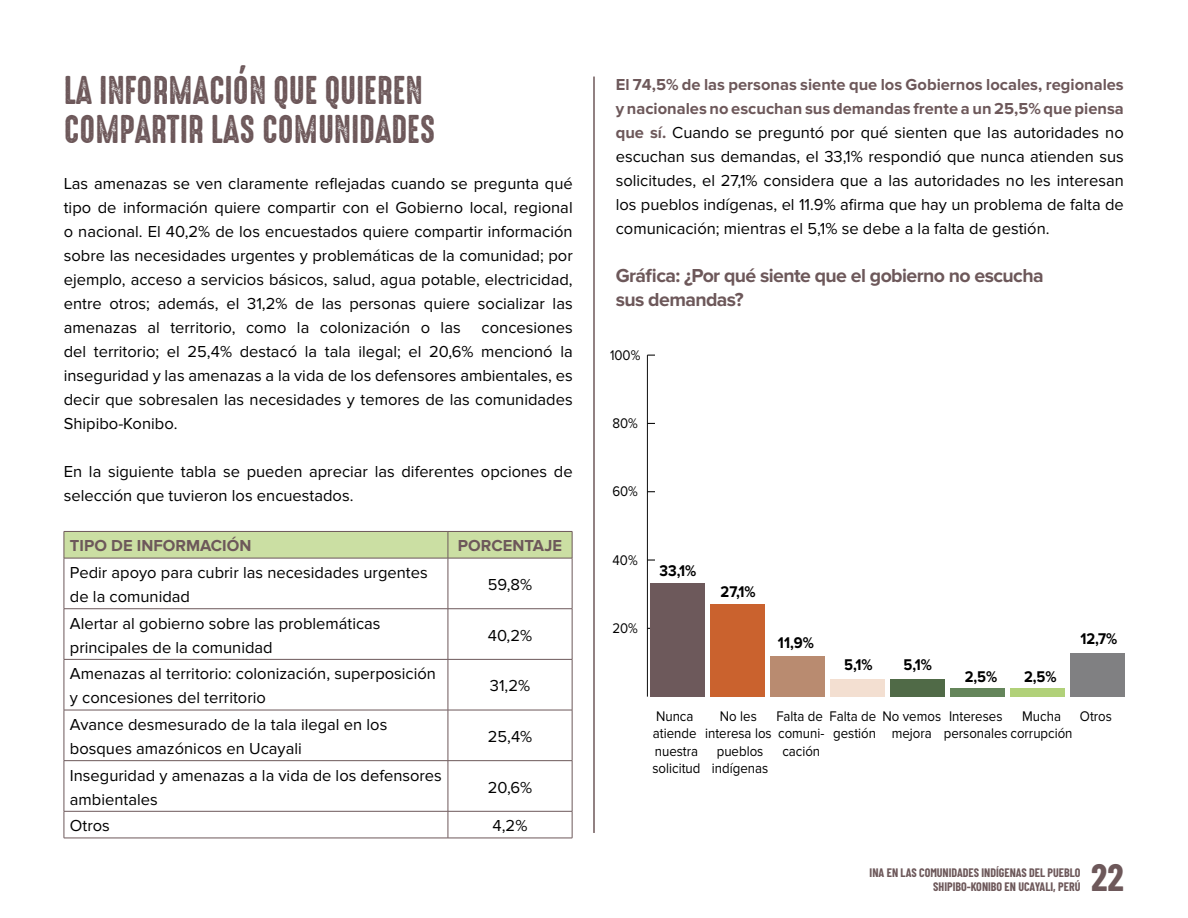
<style>
.page{position:relative;width:1188px;height:918px;background:#fff}
.page>*{position:absolute;margin:0;border:0;box-sizing:border-box;transform-origin:0 0}
.t1{font:700 37.2px "Barlow Condensed";color:#6d585a}
.t2{font:36px/39px "High Voltage Rough";color:#6d585a}
.t3{font:700 19.5px/24px "Proxima Nova";letter-spacing:-.03em;color:#6d585a}
.t4{font:16.5px/24px "Proxima Nova";color:#000}
.t5{font:700 16.5px "Proxima Nova";color:#6d585a}
.t6{font:700 16.05px "Proxima Nova";color:#000;scale:.91 1}
.t7{font:14.55px/17.4px "Proxima Nova";color:#000;scale:.91 1}
.t8{font:700 12px/13.5px "Barlow Condensed";color:#6d585a;text-align:right}
.s1{font-weight:700;color:#6d585a}
</style>
<div class="page">
<hr style="left:593px;top:77px;width:2px;height:756px;background:#6d585a">
<hr style="left:647px;top:355px;width:1px;height:342px;background:#000">
<div style="left:1071px;top:653px;width:54px;height:44px;background:#808082"></div>
<div style="left:1011px;top:688px;width:54px;height:9px;background:#b1d179"></div>
<div style="left:951px;top:688px;width:54px;height:9px;background:#64855a"></div>
<div style="left:891px;top:679px;width:54px;height:18px;background:#506a47"></div>
<div style="left:830px;top:679px;width:55px;height:18px;background:#f3dfd1"></div>
<div style="left:770px;top:656px;width:54px;height:41px;background:#b98b70"></div>
<div style="left:710px;top:604px;width:54px;height:93px;background:#ca622e"></div>
<div style="left:650px;top:584px;width:54px;height:113px;background:#6d595b"></div>
<svg style="left:64px;top:531px;width:509px;height:27px;background:#c5d79f"></svg>
<hr style="left:64px;top:558px;width:384px;height:1px;background:#6d585a">
<hr style="left:64px;top:558px;width:1px;height:51px;background:#6d585a">
<hr style="left:448px;top:558px;width:124px;height:1px;background:#6d585a">
<hr style="left:448px;top:558px;width:1px;height:51px;background:#6d585a">
<hr style="left:572px;top:558px;width:1px;height:51px;background:#6d585a">
<hr style="left:64px;top:608px;width:384px;height:1px;background:#6d585a">
<hr style="left:64px;top:609px;width:1px;height:50px;background:#6d585a">
<hr style="left:448px;top:608px;width:124px;height:1px;background:#6d585a">
<hr style="left:448px;top:609px;width:1px;height:50px;background:#6d585a">
<hr style="left:572px;top:609px;width:1px;height:50px;background:#6d585a">
<hr style="left:64px;top:659px;width:384px;height:1px;background:#6d585a">
<hr style="left:64px;top:660px;width:1px;height:50px;background:#6d585a">
<hr style="left:448px;top:659px;width:124px;height:1px;background:#6d585a">
<hr style="left:448px;top:660px;width:1px;height:50px;background:#6d585a">
<hr style="left:572px;top:660px;width:1px;height:50px;background:#6d585a">
<hr style="left:64px;top:710px;width:384px;height:1px;background:#6d585a">
<hr style="left:64px;top:710px;width:1px;height:51px;background:#6d585a">
<hr style="left:448px;top:710px;width:124px;height:1px;background:#6d585a">
<hr style="left:448px;top:710px;width:1px;height:51px;background:#6d585a">
<hr style="left:572px;top:710px;width:1px;height:51px;background:#6d585a">
<hr style="left:64px;top:760px;width:384px;height:1px;background:#6d585a">
<hr style="left:64px;top:761px;width:1px;height:50px;background:#6d585a">
<hr style="left:448px;top:760px;width:124px;height:1px;background:#6d585a">
<hr style="left:448px;top:761px;width:1px;height:50px;background:#6d585a">
<hr style="left:572px;top:761px;width:1px;height:50px;background:#6d585a">
<hr style="left:64px;top:811px;width:384px;height:1px;background:#6d585a">
<svg style="left:64px;top:811px;width:1px;height:27px"></svg>
<hr style="left:448px;top:811px;width:124px;height:1px;background:#6d585a">
<svg style="left:448px;top:811px;width:1px;height:27px"></svg>
<svg style="left:572px;top:811px;width:1px;height:27px"></svg>
<hr style="left:64px;top:838px;width:384px;height:1px;background:#6d585a">
<hr style="left:448px;top:838px;width:124px;height:1px;background:#6d585a">
<h2 class="t2" style="left:64px;top:69px;width:373px">LA INFORMACIÓN QUE QUIEREN<br>COMPARTIR LAS COMUNIDADES</h2>
<p class="t4" style="left:64px;top:172px;width:511px;text-align:justify">Las amenazas se ven claramente reflejadas cuando se pregunta qué tipo de información quiere compartir con el Gobierno local, regional o nacional. El 40,2% de los encuestados quiere compartir información sobre las necesidades urgentes y problemáticas de la comunidad; por ejemplo, acceso a servicios básicos, salud, agua potable, electricidad, entre otros; además, el 31,2% de las personas quiere socializar las amenazas al territorio, como la colonización o las</p>
<p class="t4" style="left:64px;top:316px;width:510px;text-align:justify;text-indent:418px">concesiones del territorio; el 25,4% destacó la tala ilegal; el 20,6% mencionó la inseguridad y las amenazas a la vida de los defensores ambientales, es decir que sobresalen las necesidades y temores de las comunidades Shipibo-Konibo.</p>
<p class="t4" style="left:64px;top:460px;width:510px">En la siguiente tabla se pueden apreciar las diferentes opciones de selección que tuvieron los encuestados.</p>
<p class="t5" style="left:70px;top:536px;width:183px">TIPO DE INFORMACIÓN</p>
<p class="t5" style="left:458px;top:536px;width:106px">PORCENTAJE</p>
<p class="t4" style="left:70px;top:561px;width:359px">Pedir apoyo para cubrir las necesidades urgentes de la comunidad</p>
<p class="t4" style="left:488px;top:573px;width:46px">59,8%</p>
<p class="t4" style="left:70px;top:611px;width:312px">Alertar al gobierno sobre las problemáticas principales de la comunidad</p>
<p class="t4" style="left:488px;top:623px;width:46px">40,2%</p>
<p class="t4" style="left:70px;top:662px;width:368px">Amenazas al territorio: colonización, superposición y concesiones del territorio</p>
<p class="t4" style="left:490px;top:674px;width:42px">31,2%</p>
<p class="t4" style="left:70px;top:713px;width:319px">Avance desmesurado de la tala ilegal en los bosques amazónicos en Ucayali</p>
<p class="t4" style="left:488px;top:725px;width:46px">25,4%</p>
<p class="t4" style="left:70px;top:763px;width:374px">Inseguridad y amenazas a la vida de los defensores ambientales</p>
<p class="t4" style="left:488px;top:775px;width:46px">20,6%</p>
<p class="t4" style="left:70px;top:814px;width:42px">Otros</p>
<p class="t4" style="left:493px;top:814px;width:36px">4,2%</p>
<p class="t4" style="left:616px;top:72px;width:510px;text-align:justify"><span class="s1">El 74,5% de las personas siente que los Gobiernos locales, regionales y nacionales no escuchan sus demandas frente a un 25,5% que piensa que sí.</span> Cuando se preguntó por qué sienten que las autoridades no escuchan sus demandas, el 33,1% respondió que nunca atienden sus solicitudes, el 27,1% considera que a las autoridades no les interesan los pueblos indígenas, el 11.9% afirma que hay un problema de falta de comunicación; mientras el 5,1% se debe a la falta de gestión.</p>
<p class="t3" style="left:616px;top:264px;width:430px">Gráfica: ¿Por qué siente que el gobierno no escucha sus demandas?</p>
<p class="t7" style="left:610px;top:346px;width:35px">100%</p>
<p class="t7" style="left:612px;top:415px;width:29px">80%</p>
<p class="t7" style="left:612px;top:483px;width:30px">60%</p>
<p class="t7" style="left:613px;top:551px;width:29px">40%</p>
<p class="t7" style="left:612px;top:620px;width:30px">20%</p>
<p class="t6" style="left:660px;top:562px;width:42px">33,1%</p>
<p class="t6" style="left:721px;top:583px;width:40px">27,1%</p>
<p class="t6" style="left:778px;top:633px;width:41px">11,9%</p>
<p class="t6" style="left:844px;top:655px;width:33px">5,1%</p>
<p class="t6" style="left:904px;top:655px;width:33px">5,1%</p>
<p class="t6" style="left:965px;top:667px;width:37px">2,5%</p>
<p class="t6" style="left:1024px;top:667px;width:37px">2,5%</p>
<p class="t6" style="left:1080px;top:629px;width:42px">12,7%</p>
<p class="t7" style="left:1022px;top:708px;width:44px">Mucha</p>
<p class="t7" style="left:1080px;top:708px;width:37px">Otros</p>
<p class="t7" style="left:653px;top:708px;width:54px">Nunca atiende nuestra solicitud</p>
<p class="t7" style="left:720px;top:708px;width:42px">No les</p>
<p class="t7" style="left:776px;top:708px;width:53px">Falta de</p>
<p class="t7" style="left:782px;top:742px;width:43px">cación</p>
<p class="t7" style="left:892px;top:708px;width:56px;text-indent:-62px">Falta de No vemos mejora</p>
<p class="t7" style="left:944px;top:708px;width:143px;text-indent:5px">Intereses<br>personales corrupción</p>
<p class="t7" style="left:833px;top:725px;width:49px">gestión</p>
<p class="t7" style="left:705px;top:725px;width:133px">interesa los comuni-</p>
<p class="t7" style="left:717px;top:742px;width:53px">pueblos</p>
<p class="t7" style="left:712px;top:760px;width:63px">indígenas</p>
<p class="t8" style="left:870px;top:865px;width:212px">INA EN LAS COMUNIDADES INDÍGENAS DEL PUEBLO<br>SHIPIBO-KONIBO EN UCAYALI, PERÚ</p>
<h1 class="t1" style="left:1091px;top:852px;width:34px">22</h1>
</div>
